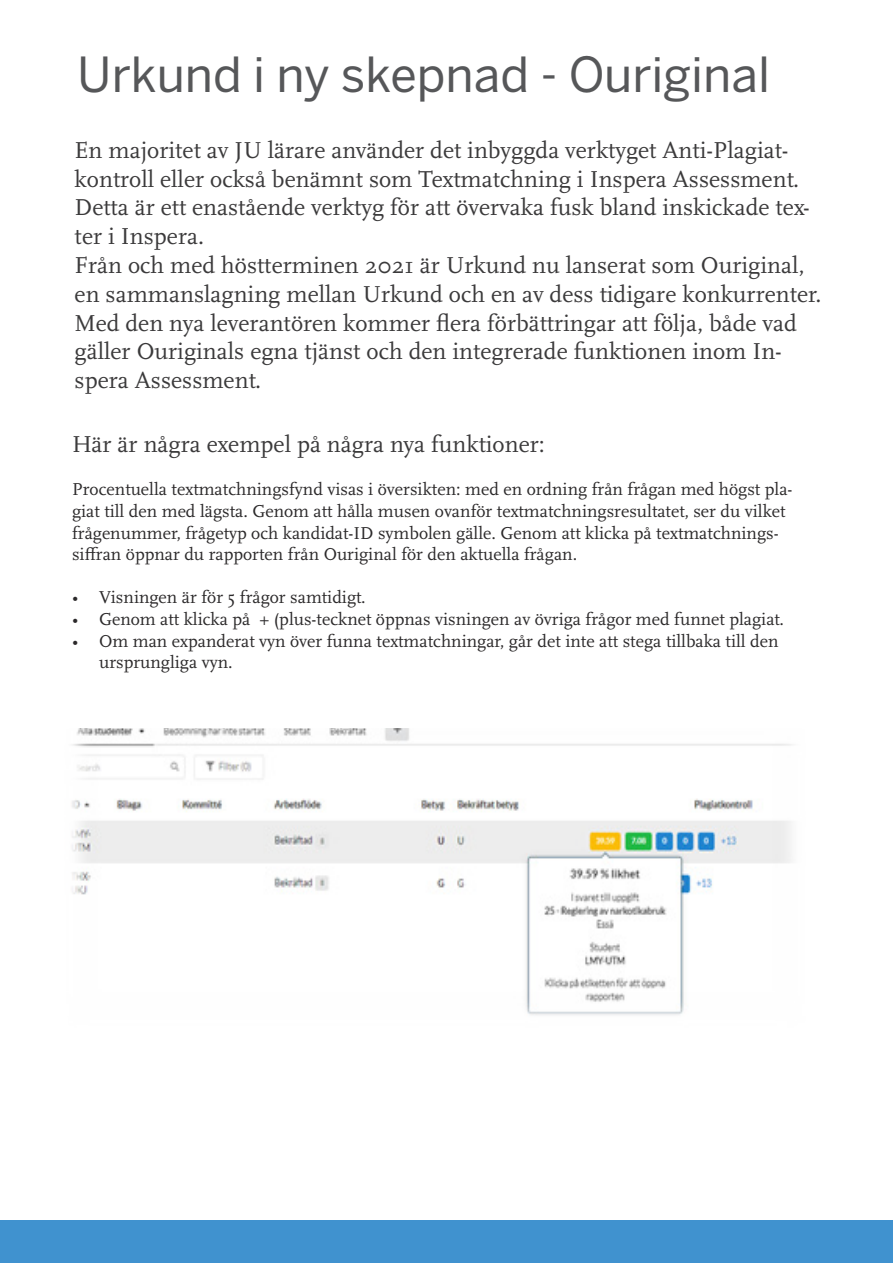
<style>
.page{position:relative;width:893px;height:1263px;background:#fff}
.page>*{position:absolute;margin:0;border:0;box-sizing:border-box;transform-origin:0 0}
._11pt_Left-reg{font:48px "Benton Sans";color:#565759}
._11pt_Left-reg-2{font:24px/28.8px "Scala OT";color:#3b3a3b}
._11pt_Left-reg-3{font:18px/21.6px "Scala OT";color:#2b292a}
</style>
<div class="page">
<div style="left:0;top:1220px;width:893px;height:43px;background:#4092cf"></div>
<img style="left:72px;top:729px;width:720px;height:286px">
<p class="_11pt_Left-reg" style="left:77px;top:46px;width:694px">Urkund i ny skepnad - Ouriginal</p>
<p class="_11pt_Left-reg-2" style="left:75px;top:136px;width:737px">En majoritet av JU lärare använder det inbyggda verktyget Anti-Plagiat&shy;kontroll eller också benämnt som Textmatchning i Inspera Assessment.<br>Detta är ett enastående verktyg för att övervaka fusk bland inskickade tex&shy;ter i Inspera.</p>
<p class="_11pt_Left-reg-2" style="left:75px;top:251px;width:748px">Från och med höstterminen 2021 är Urkund nu lanserat som Ouriginal, en sammanslagning mellan Urkund och en av dess tidigare konkurrenter.<br>Med den nya leverantören kommer flera förbättringar att följa, både vad gäller Ouriginals egna tjänst och den integrerade funktionen inom In&shy;spera Assessment.</p>
<p class="_11pt_Left-reg-2" style="left:72px;top:430px;width:474px">Här är några exempel på några nya funktioner:</p>
<p class="_11pt_Left-reg-3" style="left:72px;top:479px;width:722px">Procentuella textmatchningsfynd visas i översikten: med en ordning från frågan med högst pla&shy;giat till den med lägsta. Genom att hålla musen ovanför textmatchningsresultatet, ser du vilket frågenummer, frågetyp och kandidat-ID symbolen gälle. Genom att klicka på textmatchnings&shy;siffran öppnar du rapporten från Ouriginal för den aktuella frågan.</p>
<p class="_11pt_Left-reg-3" style="left:72px;top:587px;width:295px">• Visningen är för 5 frågor samtidigt.</p>
<p class="_11pt_Left-reg-3" style="left:72px;top:609px;width:713px">• Genom att klicka på + (plus-tecknet öppnas visningen av övriga frågor med funnet plagiat.</p>
<p class="_11pt_Left-reg-3" style="left:99px;top:630px;width:681px;text-indent:-27px">• Om man expanderat vyn över funna textmatchningar, går det inte att stega tillbaka till den ursprungliga vyn.</p>
</div>
